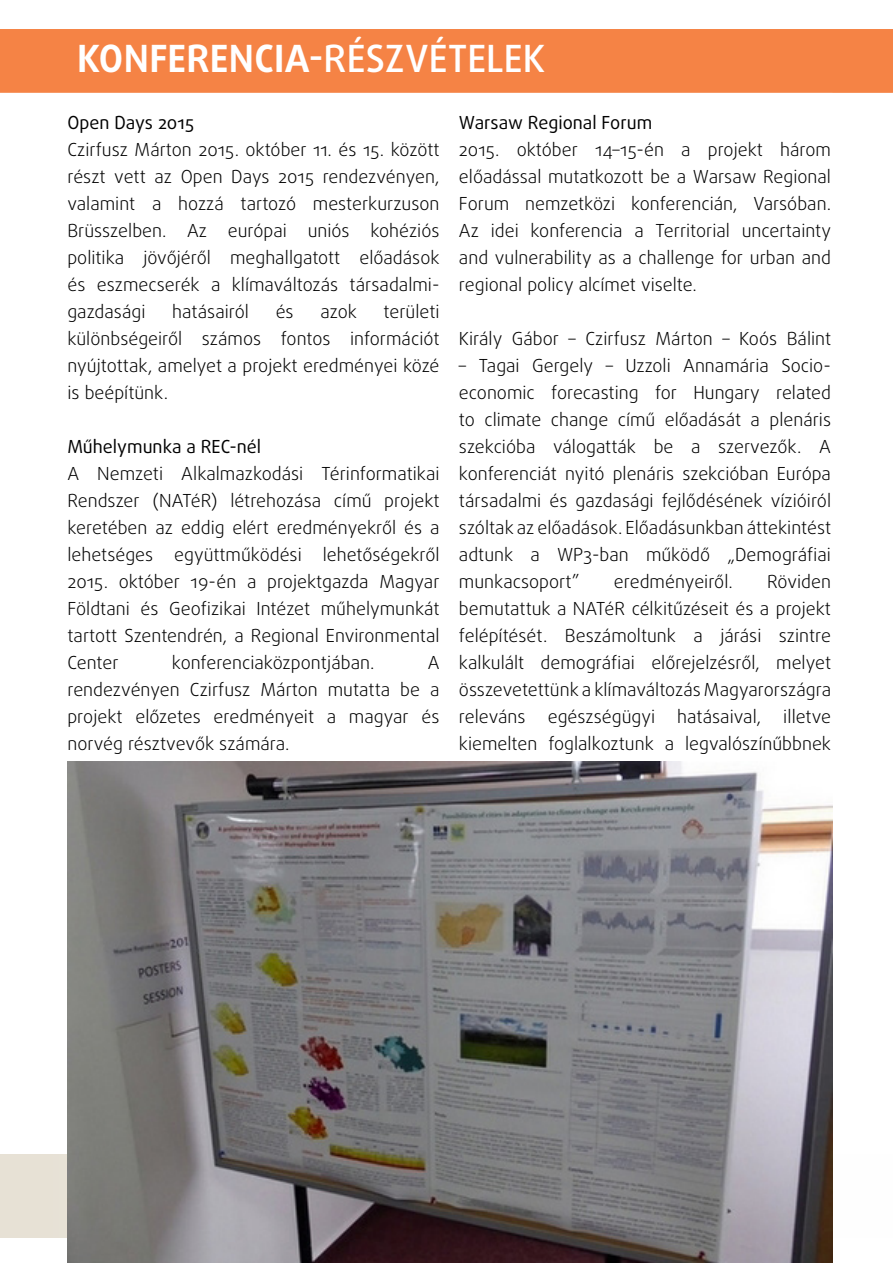
<style>
.page{position:relative;width:893px;height:1263px;background:#fff}
.page>*{position:absolute;margin:0;border:0;box-sizing:border-box;transform-origin:0 0}
.t1{font:500 37.5px "Daxline Pro";letter-spacing:.015em;color:#fff}
.t2{font:300 18px/27px "Daxline Pro";color:#000;text-align:justify}
.t3{font:18px "Daxline Pro";color:#000}
.s1{font-weight:700}
</style>
<div class="page">
<div style="left:0;top:29px;width:892px;height:64px;background:#f58345"></div>
<div style="left:0;top:1154px;width:68px;height:83px;background:#e7e1d5"></div>
<img style="left:68px;top:761px;width:765px;height:502px">
<svg style="left:892px;top:29px;width:1px;height:64px"></svg>
<h1 class="t1" style="left:77px;top:34px;width:391px"><span class="s1">KONFERENCIA</span>-RÉSZVÉTELEK</h1>
<p class="t3" style="left:67px;top:110px;width:128px">Open Days 2015</p>
<p class="t2" style="left:67px;top:136px;width:374px">Czirfusz Márton 2015. október 11. és 15. között részt vett az Open Days 2015 rendezvényen, valamint a hozzá tartozó mesterkurzuson Brüsszelben. Az európai uniós kohéziós politika jövőjéről meghallgatott előadások és eszmecserék a klímaváltozás társadalmi&shy;gazdasági</p>
<p class="t2" style="left:67px;top:298px;width:374px;text-indent:316px">területi különbségeiről számos fontos információt nyújtottak, amelyet a projekt eredményei közé is beépítünk.</p>
<p class="t3" style="left:67px;top:434px;width:195px">Műhelymunka a REC-nél</p>
<p class="t2" style="left:67px;top:460px;width:374px">A Nemzeti Alkalmazkodási Térinformatikai Rendszer (NATéR) létrehozása című projekt keretében az eddig elért eredményekről és a lehetséges együttműködési lehetőségekről 2015. október 19-én a projektgazda Magyar Földtani és Geofizikai Intézet műhelymunkát tartott Szentendrén, a Regional Environmental Center</p>
<p class="t2" style="left:172px;top:298px;width:78px">hatásairól</p>
<p class="t2" style="left:276px;top:298px;width:20px">és</p>
<p class="t2" style="left:320px;top:298px;width:38px">azok</p>
<p class="t2" style="left:172px;top:649px;width:204px">konferenciaközpontjában.</p>
<p class="t2" style="left:67px;top:649px;width:374px;text-indent:360px">A rendezvényen Czirfusz Márton mutatta be a projekt előzetes eredményeit a magyar és norvég résztvevők számára.</p>
<p class="t3" style="left:459px;top:110px;width:195px">Warsaw Regional Forum</p>
<p class="t2" style="left:459px;top:136px;width:374px">2015. október 14–15-én a projekt három előadással mutatkozott be a Warsaw Regional Forum nemzetközi konferencián, Varsóban.<br>Az idei konferencia a Territorial uncertainty and vulnerability as a challenge for urban and regional policy alcímet viselte.</p>
<p class="t2" style="left:459px;top:325px;width:374px">Király Gábor – Czirfusz Márton – Koós Bálint</p>
<p class="t2" style="left:459px;top:352px;width:374px">– Tagai Gergely – Uzzoli Annamária Socio&shy;economic forecasting for Hungary related to climate change című előadását a plenáris szekcióba válogatták be a szervezők. A konferenciát nyitó plenáris szekcióban Európa társadalmi és gazdasági fejlődésének vízióiról szóltak az előadások. Előadásunkban áttekintést adtunk a WP3-ban működő „Demográfiai munkacsoport”</p>
<p class="t2" style="left:459px;top:568px;width:374px;text-indent:308px">Röviden bemutattuk a NATéR célkitűzéseit és a projekt felépítését. Beszámoltunk a járási szintre kalkulált demográfiai előrejelzésről, melyet összevetettünk a klímaváltozás Magyarországra releváns egészségügyi hatásaival, illetve kiemelten foglalkoztunk a legvalószínűbbnek</p>
<p class="t2" style="left:614px;top:568px;width:120px">eredményeiről.</p>
</div>
